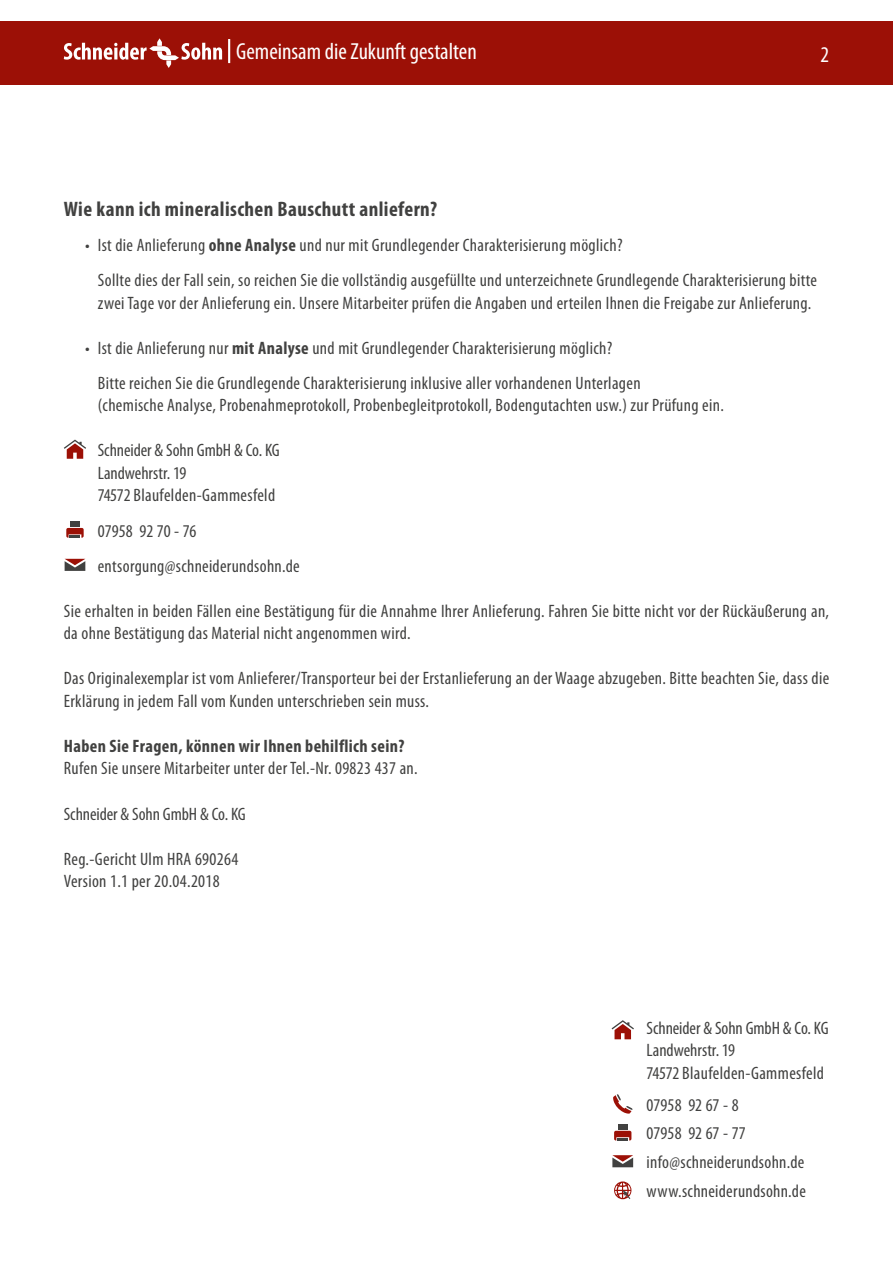
<style>
.page{position:relative;width:893px;height:1263px;background:#fff}
.page>*{position:absolute;margin:0;border:0;box-sizing:border-box;transform-origin:0 0}
.t1{font:condensed 23.25px "Myriad Pro";color:#fff}
.t2{font:condensed 22.5px "Myriad Pro";color:#fff}
.t3{font:700 condensed 21px "Myriad Pro";letter-spacing:.02em;color:#414140}
.t4{font:condensed 18px/35.2px "Myriad Pro";letter-spacing:.02em;color:#414140}
.t5{font:condensed 18px/22.5px "Myriad Pro";color:#414140}
.t6{font:700 condensed 18px "Myriad Pro";letter-spacing:.02em;color:#414140}
.t7{font:condensed 18px "Myriad Pro";letter-spacing:-.005em;color:#414140}
.s1{font-weight:700}
</style>
<div class="page">
<svg style="left:65px;top:559px;width:20px;height:12px"></svg>
<svg style="left:66px;top:528px;width:18px;height:10px"></svg>
<div style="left:70px;top:521px;width:10px;height:5px;background:#414140"></div>
<svg style="left:613px;top:1094px;width:20px;height:20px"></svg>
<svg style="left:614px;top:1181px;width:17px;height:18px"></svg>
<svg style="left:612px;top:1155px;width:21px;height:12px"></svg>
<svg style="left:614px;top:1131px;width:17px;height:10px"></svg>
<div style="left:618px;top:1124px;width:9px;height:5px;background:#414140"></div>
<svg style="left:612px;top:1020px;width:22px;height:19px"></svg>
<svg style="left:64px;top:440px;width:22px;height:19px"></svg>
<div style="left:0;top:21px;width:893px;height:64px;background:#9c1006"></div>
<svg style="left:64px;top:38px;width:158px;height:30px"></svg>
<hr style="left:228px;top:39px;width:2px;height:24px;background:#fff">
<p class="t1" style="left:236px;top:38px;width:242px">Gemeinsam die Zukunft gestalten</p>
<p class="t2" style="left:820px;top:40px;width:10px">2</p>
<p class="t3" style="left:64px;top:195px;width:375px">Wie kann ich mineralischen Bauschutt anliefern?</p>
<p class="t4" style="left:98px;top:227px;width:721px;text-indent:-13px">• Ist die Anlieferung <span class="s1">ohne Analyse</span> und nur mit Grundlegender Charakterisierung möglich?<br>Sollte dies der Fall sein, so reichen Sie die vollständig ausgefüllte und unterzeichnete Grundlegende Charakterisierung bitte</p>
<p class="t4" style="left:98px;top:285px;width:715px">zwei Tage vor der Anlieferung ein. Unsere Mitarbeiter prüfen die Angaben und erteilen Ihnen die Freigabe zur Anlieferung.</p>
<p class="t4" style="left:98px;top:330px;width:544px;text-indent:-13px">• Ist die Anlieferung nur <span class="s1">mit Analyse</span> und mit Grundlegender Charakterisierung möglich?<br>Bitte reichen Sie die Grundlegende Charakterisierung inklusive aller vorhandenen Unterlagen</p>
<p class="t4" style="left:98px;top:388px;width:628px">(chemische Analyse, Probenahmeprotokoll, Probenbegleitprotokoll, Bodengutachten usw.) zur Prüfung ein.</p>
<p class="t5" style="left:98px;top:439px;width:183px">Schneider &amp; Sohn GmbH &amp; Co. KG<br>Landwehrstr. 19<br>74572 Blaufelden-Gammesfeld</p>
<p class="t4" style="left:98px;top:513px;width:203px">07958 92 70 - 76 entsorgung@schneiderundsohn.de</p>
<p class="t4" style="left:64px;top:599px;width:767px;line-height:22.5px">Sie erhalten in beiden Fällen eine Bestätigung für die Annahme Ihrer Anlieferung. Fahren Sie bitte nicht vor der Rückäußerung an, da ohne Bestätigung das Material nicht angenommen wird.</p>
<p class="t4" style="left:64px;top:667px;width:767px;line-height:22.5px">Das Originalexemplar ist vom Anlieferer/Transporteur bei der Erstanlieferung an der Waage abzugeben. Bitte beachten Sie, dass die<br>Erklärung in jedem Fall vom Kunden unterschrieben sein muss.</p>
<p class="t6" style="left:64px;top:735px;width:342px">Haben Sie Fragen, können wir Ihnen behilflich sein?</p>
<p class="t4" style="left:64px;top:751px;width:355px">Rufen Sie unsere Mitarbeiter unter der Tel.-Nr. 09823 437 an.</p>
<p class="t7" style="left:64px;top:803px;width:183px">Schneider &amp; Sohn GmbH &amp; Co. KG</p>
<p class="t4" style="left:64px;top:847px;width:176px;line-height:22.5px">Reg.-Gericht Ulm HRA 690264<br>Version 1.1 per 20.04.2018</p>
<p class="t5" style="left:647px;top:1016px;width:183px">Schneider &amp; Sohn GmbH &amp; Co. KG<br>Landwehrstr. 19<br>74572 Blaufelden-Gammesfeld</p>
<p class="t5" style="left:647px;top:1093px;width:94px">07958 92 67 - 8</p>
<p class="t4" style="left:647px;top:1115px;width:101px">07958 92 67 - 77</p>
<p class="t4" style="left:647px;top:1144px;width:159px">info@schneiderundsohn.de</p>
<p class="t4" style="left:647px;top:1173px;width:161px">www.schneiderundsohn.de</p>
</div>
